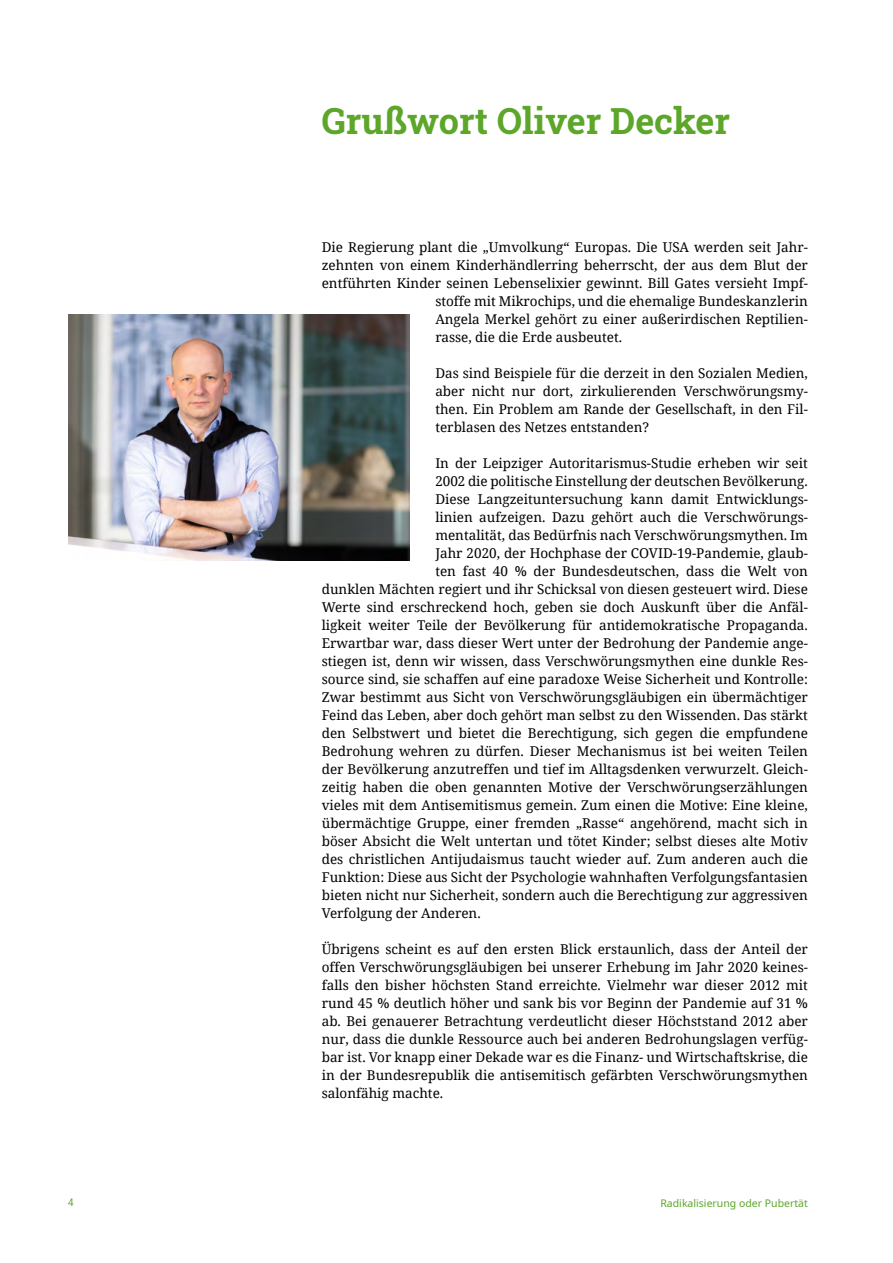
<style>
.page{position:relative;width:893px;height:1263px;background:#fff}
.page>*{position:absolute;margin:0;border:0;box-sizing:border-box;transform-origin:0 0}
.t1{font:700 36px "Roboto Slab";color:#5ca629}
.t2{font:13.5px/18px "Noto Serif";color:#000;text-align:justify}
.t3{font:10.5px "Noto Sans";color:#5ca629}
.t4{font:semi-condensed 10.5px "Noto Sans";color:#5ca629}
</style>
<div class="page">
<img style="left:68px;top:314px;width:342px;height:246px">
<h1 class="t1" style="left:322px;top:96px;width:410px">Grußwort Oliver Decker</h1>
<p class="t2" style="left:322px;top:238px;width:488px">Die Regierung plant die „Umvolkung“ Europas. Die USA werden seit Jahr-</p>
<p class="t2" style="left:322px;top:256px;width:488px">zehnten von einem Kinderhändlerring beherrscht, der aus dem Blut der</p>
<p class="t2" style="left:322px;top:274px;width:488px">entführten Kinder seinen Lebenselixier gewinnt. Bill Gates versieht Impf-</p>
<p class="t2" style="left:435px;top:292px;width:374px">stoffe mit Mikrochips, und die ehemalige Bundeskanzlerin</p>
<p class="t2" style="left:435px;top:310px;width:374px">Angela Merkel gehört zu einer außerirdischen Reptilien-</p>
<p class="t2" style="left:435px;top:328px;width:188px">rasse, die die Erde ausbeutet.</p>
<p class="t2" style="left:435px;top:364px;width:374px">Das sind Beispiele für die derzeit in den Sozialen Medien, aber nicht nur dort, zirkulierenden Verschwörungsmy&shy;then. Ein Problem am Rande der Gesellschaft, in den Fil&shy;terblasen des Netzes entstanden?</p>
<p class="t2" style="left:435px;top:454px;width:374px">In der Leipziger Autoritarismus-Studie erheben wir seit</p>
<p class="t2" style="left:435px;top:472px;width:374px">2002 die politische Einstellung der deutschen Bevölkerung.</p>
<p class="t2" style="left:435px;top:490px;width:374px">Diese Langzeituntersuchung kann damit Entwicklungs-</p>
<p class="t2" style="left:435px;top:508px;width:374px">linien aufzeigen. Dazu gehört auch die Verschwörungs-</p>
<p class="t2" style="left:435px;top:526px;width:374px">mentalität, das Bedürfnis nach Verschwörungsmythen. Im</p>
<p class="t2" style="left:435px;top:544px;width:374px">Jahr 2020, der Hochphase der COVID-19-Pandemie, glaub-</p>
<p class="t2" style="left:435px;top:562px;width:374px">ten fast 40 % der Bundesdeutschen, dass die Welt von</p>
<p class="t2" style="left:322px;top:580px;width:488px">dunklen Mächten regiert und ihr Schicksal von diesen gesteuert wird. Diese</p>
<p class="t2" style="left:322px;top:598px;width:488px">Werte sind erschreckend hoch, geben sie doch Auskunft über die Anfäl-</p>
<p class="t2" style="left:322px;top:616px;width:488px">ligkeit weiter Teile der Bevölkerung für antidemokratische Propaganda.</p>
<p class="t2" style="left:322px;top:634px;width:488px">Erwartbar war, dass dieser Wert unter der Bedrohung der Pandemie ange-</p>
<p class="t2" style="left:322px;top:652px;width:488px">stiegen ist, denn wir wissen, dass Verschwörungsmythen eine dunkle Res-</p>
<p class="t2" style="left:322px;top:670px;width:488px">source sind, sie schaffen auf eine paradoxe Weise Sicherheit und Kontrolle:</p>
<p class="t2" style="left:322px;top:688px;width:488px">Zwar bestimmt aus Sicht von Verschwörungsgläubigen ein übermächtiger</p>
<p class="t2" style="left:322px;top:706px;width:488px">Feind das Leben, aber doch gehört man selbst zu den Wissenden. Das stärkt</p>
<p class="t2" style="left:322px;top:724px;width:488px">den Selbstwert und bietet die Berechtigung, sich gegen die empfundene</p>
<p class="t2" style="left:322px;top:742px;width:488px">Bedrohung wehren zu dürfen. Dieser Mechanismus ist bei weiten Teilen</p>
<p class="t2" style="left:322px;top:760px;width:488px">der Bevölkerung anzutreffen und tief im Alltagsdenken verwurzelt. Gleich-</p>
<p class="t2" style="left:322px;top:778px;width:488px">zeitig haben die oben genannten Motive der Verschwörungserzählungen</p>
<p class="t2" style="left:322px;top:796px;width:488px">vieles mit dem Antisemitismus gemein. Zum einen die Motive: Eine kleine,</p>
<p class="t2" style="left:322px;top:813px;width:488px">übermächtige Gruppe, einer fremden „Rasse“ angehörend, macht sich in</p>
<p class="t2" style="left:322px;top:831px;width:488px">böser Absicht die Welt untertan und tötet Kinder; selbst dieses alte Motiv</p>
<p class="t2" style="left:322px;top:849px;width:488px">des christlichen Antijudaismus taucht wieder auf. Zum anderen auch die</p>
<p class="t2" style="left:322px;top:867px;width:488px">Funktion: Diese aus Sicht der Psychologie wahnhaften Verfolgungsfantasien</p>
<p class="t2" style="left:322px;top:885px;width:488px">bieten nicht nur Sicherheit, sondern auch die Berechtigung zur aggressiven</p>
<p class="t2" style="left:322px;top:903px;width:160px">Verfolgung der Anderen.</p>
<p class="t2" style="left:322px;top:939px;width:488px">Übrigens scheint es auf den ersten Blick erstaunlich, dass der Anteil der offen Verschwörungsgläubigen bei unserer Erhebung im Jahr 2020 keines&shy;falls den bisher höchsten Stand erreichte. Vielmehr war dieser 2012 mit rund 45 % deutlich höher und sank bis vor Beginn der Pandemie auf 31 % ab. Bei genauerer Betrachtung verdeutlicht dieser Höchststand 2012 aber nur, dass die dunkle Ressource auch bei anderen Bedrohungslagen verfüg&shy;bar ist. Vor knapp einer Dekade war es die Finanz- und Wirtschaftskrise, die in der Bundesrepublik die antisemitisch gefärbten Verschwörungsmythen salonfähig machte.</p>
<p class="t4" style="left:68px;top:1195px;width:7px">4</p>
<p class="t3" style="left:660px;top:1195px;width:149px">Radikalisierung oder Pubertät</p>
</div>
